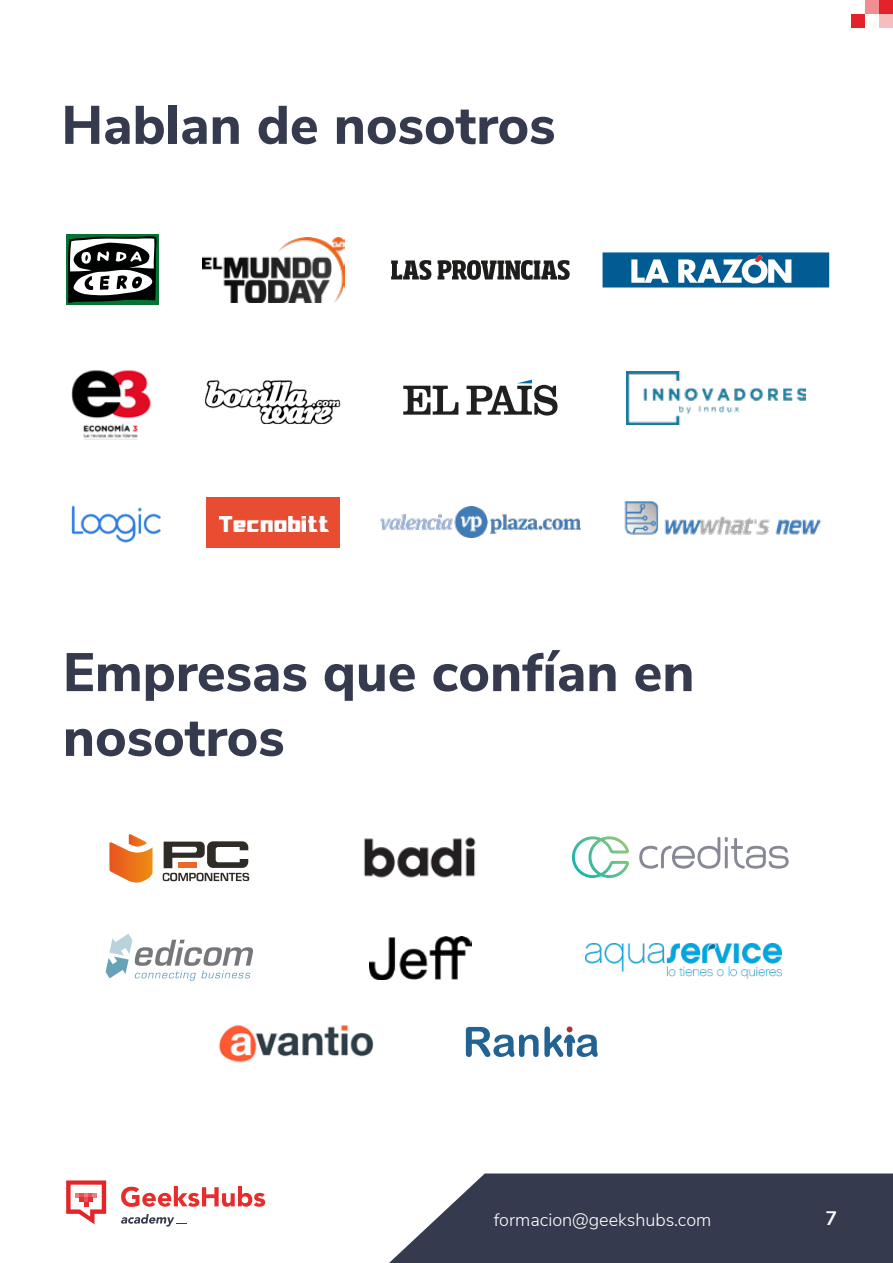
<style>
.page{position:relative;width:893px;height:1263px;background:#fff}
.page>*{position:absolute;margin:0;border:0;box-sizing:border-box;transform-origin:0 0}
.t1{font:800 54px/64.8px "Nunito Sans";color:#353a4e}
.t2{font:700 19.5px "Nunito Sans";color:#fff}
.t3{font:300 18px "Nunito Sans";color:#fff}
</style>
<div class="page">
<svg style="left:121px;top:1186px;width:144px;height:21px"></svg>
<svg style="left:121px;top:1214px;width:65px;height:12px"></svg>
<svg style="left:66px;top:1180px;width:40px;height:44px"></svg>
<svg style="left:389px;top:1173px;width:504px;height:90px;background:#4a4d5f"></svg>
<div style="left:66px;top:235px;width:92px;height:70px;background:#057333"></div>
<svg style="left:68px;top:236px;width:89px;height:67px;background:#656c68"></svg>
<img style="left:202px;top:238px;width:143px;height:64px">
<svg style="left:391px;top:260px;width:179px;height:20px"></svg>
<svg style="left:603px;top:252px;width:226px;height:35px"></svg>
<img style="left:627px;top:371px;width:178px;height:53px">
<svg style="left:403px;top:386px;width:55px;height:29px"></svg>
<svg style="left:466px;top:380px;width:92px;height:36px"></svg>
<img style="left:205px;top:380px;width:136px;height:44px">
<img style="left:71px;top:370px;width:80px;height:70px">
<img style="left:624px;top:501px;width:198px;height:34px">
<img style="left:380px;top:506px;width:200px;height:32px">
<div style="left:207px;top:497px;width:133px;height:51px;background:#e84d32"></div>
<img style="left:219px;top:516px;width:110px;height:15px">
<img style="left:71px;top:505px;width:90px;height:38px">
<svg style="left:106px;top:934px;width:147px;height:47px"></svg>
<img style="left:218px;top:1025px;width:156px;height:38px">
<div style="left:879px;top:0;width:14px;height:14px;background:#e42328"></div>
<div style="left:851px;top:14px;width:14px;height:14px;background:#e42328"></div>
<div style="left:865px;top:0;width:14px;height:14px;background:#f18e91"></div>
<div style="left:879px;top:14px;width:14px;height:14px;background:#f6bdbe"></div>
<img style="left:369px;top:937px;width:103px;height:42px">
<svg style="left:163px;top:841px;width:86px;height:40px"></svg>
<svg style="left:109px;top:834px;width:44px;height:49px"></svg>
<img style="left:364px;top:837px;width:112px;height:41px">
<svg style="left:639px;top:837px;width:150px;height:32px"></svg>
<svg style="left:572px;top:836px;width:57px;height:42px"></svg>
<img style="left:585px;top:943px;width:197px;height:36px">
<svg style="left:466px;top:1026px;width:132px;height:31px"></svg>
<p class="t1" style="left:61px;top:90px;width:495px">Hablan de nosotros</p>
<p class="t1" style="left:63px;top:637px;width:633px">Empresas que confían en nosotros</p>
<p class="t3" style="left:494px;top:1206px;width:219px">formacion@geekshubs.com</p>
<p class="t2" style="left:826px;top:1204px;width:13px">7</p>
</div>
